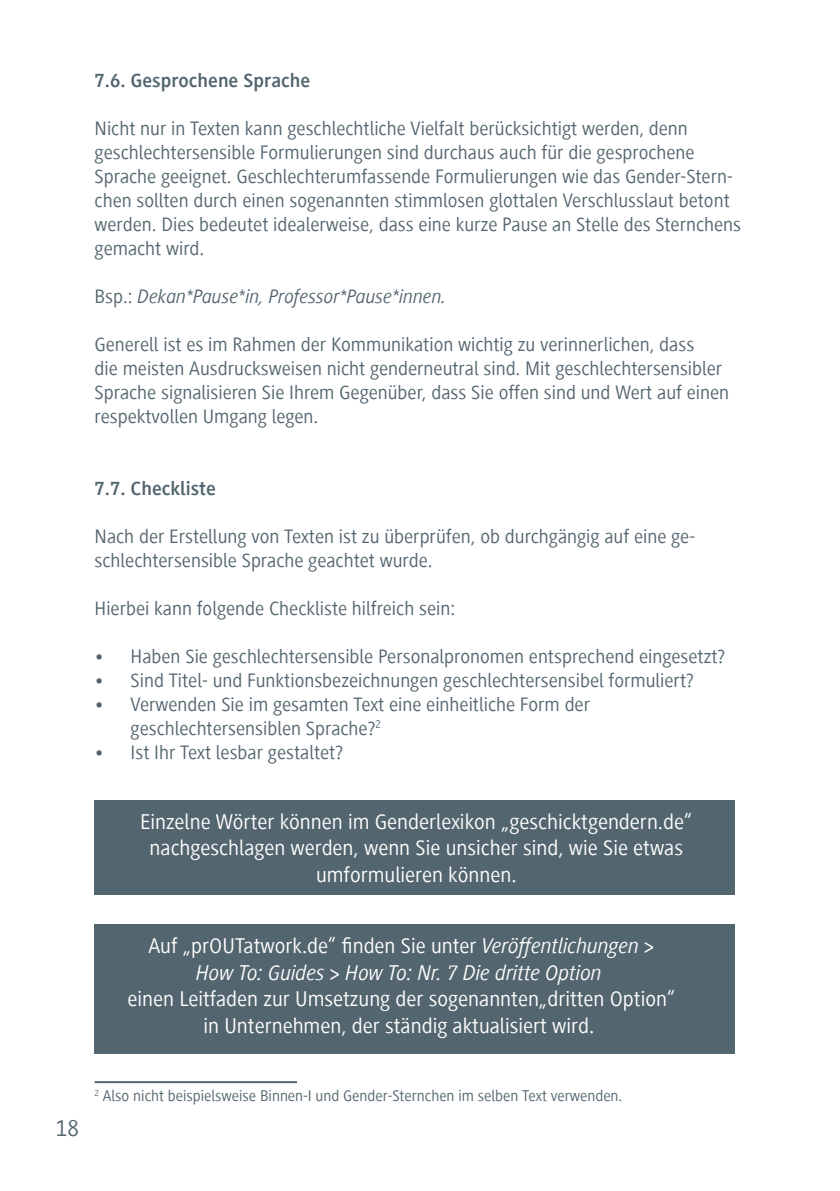
<style>
.page{position:relative;width:840px;height:1191px;background:#fff}
.page>*{position:absolute;margin:0;border:0;box-sizing:border-box;transform-origin:0 0}
.t1{font:24px "Generis Sans Com";color:#53656e}
.t2{font:22px/26.4px "Generis Sans Com";color:#fff;text-align:center}
.t3{font:20px/24px "Generis Sans Com";color:#53656e}
.t4{font:italic 20px "Generis Sans Com";color:#53656e}
.t5{font:700 20px "Generis Sans Com";color:#53656e}
.t6{font:16px "Generis Sans Com";color:#53656e}
.s1{font-style:normal}
.s2{font-style:italic}
</style>
<div class="page">
<div style="left:94px;top:799px;width:640px;height:95px;background:#53656e"></div>
<div style="left:94px;top:924px;width:640px;height:130px;background:#53656e"></div>
<hr style="left:94px;top:1081px;width:203px;height:2px;background:#53656e">
<p class="t5" style="left:94px;top:69px;width:217px">7.6. Gesprochene Sprache</p>
<p class="t3" style="left:94px;top:116px;width:647px">Nicht nur in Texten kann geschlechtliche Vielfalt berücksichtigt werden, denn geschlechtersensible Formulierungen sind durchaus auch für die gesprochene Sprache geeignet. Geschlechterumfassende Formulierungen wie das Gender-Stern&shy;chen sollten durch einen sogenannten stimmlosen glottalen Verschlusslaut betont werden. Dies bedeutet idealerweise, dass eine kurze Pause an Stelle des Sternchens gemacht wird.</p>
<p class="t4" style="left:94px;top:285px;width:353px"><span class="s1">Bsp.:</span> Dekan*Pause*in, Professor*Pause*innen.</p>
<p class="t3" style="left:94px;top:332px;width:635px">Generell ist es im Rahmen der Kommunikation wichtig zu verinnerlichen, dass<br>die meisten Ausdrucksweisen nicht genderneutral sind. Mit geschlechtersensibler Sprache signalisieren Sie Ihrem Gegenüber, dass Sie offen sind und Wert auf einen respektvollen Umgang legen.</p>
<p class="t5" style="left:94px;top:477px;width:123px">7.7. Checkliste</p>
<p class="t3" style="left:94px;top:524px;width:601px">Nach der Erstellung von Texten ist zu überprüfen, ob durchgängig auf eine ge&shy;schlechtersensible Sprache geachtet wurde.</p>
<p class="t3" style="left:94px;top:596px;width:362px">Hierbei kann folgende Checkliste hilfreich sein:</p>
<p class="t3" style="left:94px;top:644px;width:632px">• Haben Sie geschlechtersensible Personalpronomen entsprechend eingesetzt?</p>
<p class="t3" style="left:94px;top:668px;width:600px">• Sind Titel- und Funktionsbezeichnungen geschlechtersensibel formuliert?</p>
<p class="t3" style="left:130px;top:692px;width:460px;text-indent:-36px">• Verwenden Sie im gesamten Text eine einheitliche Form der geschlechtersensiblen Sprache?<sup>2</sup></p>
<p class="t3" style="left:94px;top:740px;width:250px">• Ist Ihr Text lesbar gestaltet?</p>
<p class="t2" style="left:140px;top:808px;width:553px">Einzelne Wörter können im Genderlexikon „geschicktgendern.de“ nachgeschlagen werden, wenn Sie unsicher sind, wie Sie etwas umformulieren können.</p>
<p class="t2" style="left:127px;top:933px;width:549px">Auf „prOUTatwork.de“ finden Sie unter <span class="s2">Veröffentlichungen &gt; How To: Guides &gt; How To: Nr. 7 Die dritte Option<br></span>einen Leitfaden zur Umsetzung der sogenannten„dritten Option“ in Unternehmen, der ständig aktualisiert wird.</p>
<p class="t1" style="left:56px;top:1115px;width:24px">18</p>
<p class="t6" style="left:94px;top:1087px;width:529px"><sup>2</sup> Also nicht beispielsweise Binnen-I und Gender-Sternchen im selben Text verwenden.</p>
</div>
